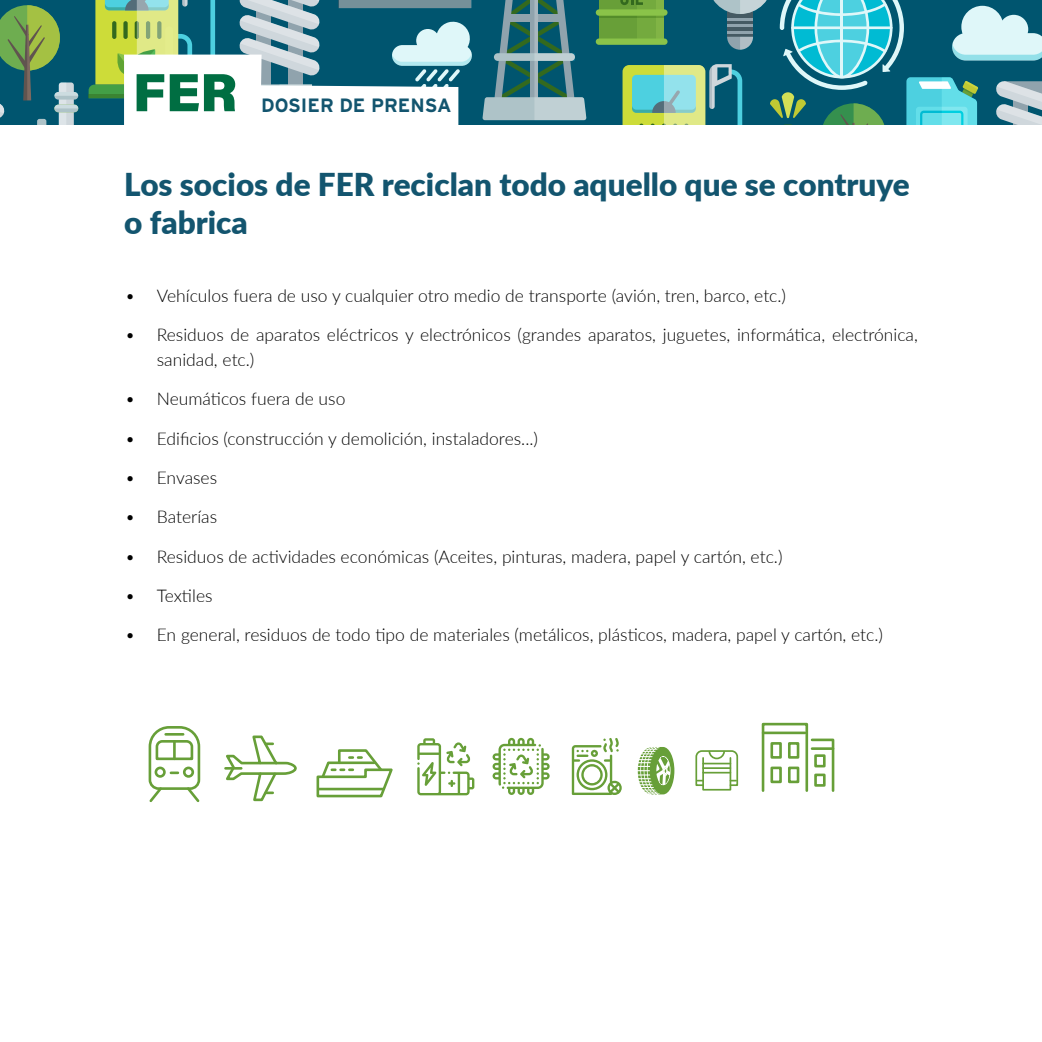
<style>
.page{position:relative;width:1042px;height:1042px;background:#fff}
.page>*{position:absolute;margin:0;border:0;box-sizing:border-box;transform-origin:0 0}
.t1{font:900 31.5px/37.8px "Lato";color:#13556f}
.t2{font:700 19.25px "Interstate";color:#13556f}
.t3{font:300 17.5px/24.5px "Lato";color:#000}
</style>
<div class="page">
<svg style="left:148px;top:726px;width:53px;height:76px"></svg>
<svg style="left:810px;top:738px;width:25px;height:54px"></svg>
<hr style="left:812px;top:747px;width:21px;height:3px;background:#679f38">
<div style="left:814px;top:754px;width:11px;height:13px;border:3px solid #679f38"></div>
<div style="left:814px;top:773px;width:11px;height:14px;border:3px solid #679f38"></div>
<div style="left:762px;top:723px;width:46px;height:69px;border:3px solid #679f38"></div>
<hr style="left:763px;top:731px;width:42px;height:3px;background:#679f38">
<div style="left:770px;top:742px;width:12px;height:17px;border:3px solid #679f38"></div>
<div style="left:788px;top:742px;width:11px;height:17px;border:3px solid #679f38"></div>
<div style="left:770px;top:766px;width:12px;height:17px;border:3px solid #679f38"></div>
<div style="left:788px;top:766px;width:11px;height:17px;border:3px solid #679f38"></div>
<svg style="left:224px;top:735px;width:73px;height:67px"></svg>
<svg style="left:316px;top:749px;width:77px;height:49px"></svg>
<svg style="left:417px;top:738px;width:57px;height:57px"></svg>
<svg style="left:492px;top:738px;width:58px;height:57px"></svg>
<svg style="left:572px;top:738px;width:50px;height:57px"></svg>
<div style="left:702px;top:757px;width:29px;height:33px;border:2px solid #679f38"></div>
<svg style="left:695px;top:750px;width:44px;height:37px"></svg>
<svg style="left:638px;top:747px;width:36px;height:48px"></svg>
<div style="left:0;top:0;width:1042px;height:124px;background:#00556f"></div>
<svg style="left:482px;top:0;width:104px;height:120px"></svg>
<div style="left:599px;top:0;width:65px;height:41px;background:#689f38"></div>
<div style="left:599px;top:12px;width:65px;height:6px;background:#548c2a"></div>
<div style="left:596px;top:9px;width:71px;height:7px;background:#8ac349;border-radius:3px"></div>
<div style="left:596px;top:38px;width:71px;height:7px;background:#8ac349;border-radius:3px"></div>
<svg style="left:620px;top:0;width:422px;height:125px"></svg>
<svg style="left:0;top:5px;width:78px;height:119px"></svg>
<svg style="left:89px;top:0;width:383px;height:125px"></svg>
<p class="t2" style="left:261px;top:94px;width:192px">DOSIER DE PRENSA</p>
<h1 class="t1" style="left:124px;top:164px;width:787px">Los socios de FER reciclan todo aquello que se contruye o fabrica</h1>
<p class="t3" style="left:125px;top:283px;width:662px">• Vehículos fuera de uso y cualquier otro medio de transporte (avión, tren, barco, etc.)</p>
<p class="t3" style="left:157px;top:322px;width:762px;text-indent:-32px">• Residuos de aparatos eléctricos y electrónicos (grandes aparatos, juguetes, informática, electrónica, sanidad, etc.)</p>
<p class="t3" style="left:125px;top:386px;width:222px">• Neumáticos fuera de uso</p>
<p class="t3" style="left:125px;top:425px;width:414px">• Edificios (construcción y demolición, instaladores...)</p>
<p class="t3" style="left:125px;top:465px;width:93px">• Envases</p>
<p class="t3" style="left:125px;top:504px;width:93px">• Baterías</p>
<p class="t3" style="left:125px;top:543px;width:659px">• Residuos de actividades económicas (Aceites, pinturas, madera, papel y cartón, etc.)</p>
<p class="t3" style="left:125px;top:583px;width:89px">• Textiles</p>
<p class="t3" style="left:125px;top:622px;width:759px">• En general, residuos de todo tipo de materiales (metálicos, plásticos, madera, papel y cartón, etc.)</p>
</div>
